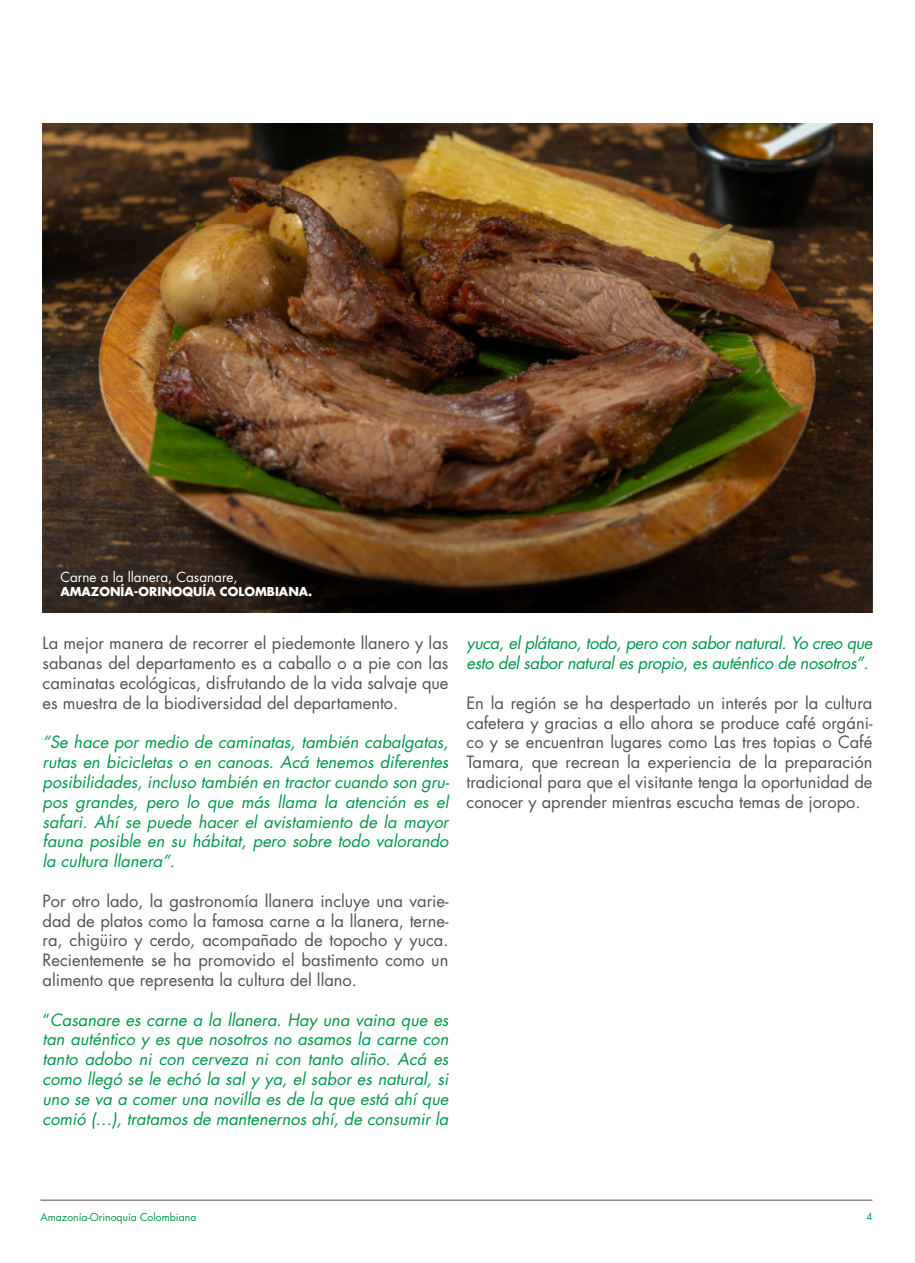
<style>
.page{position:relative;width:915px;height:1263px;background:#fff}
.page>*{position:absolute;margin:0;border:0;box-sizing:border-box;transform-origin:0 0}
.t1{font:16.5px/19.8px "Futura Std";color:#505353;text-align:justify}
.t2{font:italic 16.5px/19.8px "Futura Std";color:#009748;text-align:justify}
.t3{font:italic 16.5px/19.8px "Futura Std";letter-spacing:-.02em;color:#009748}
.t4{font:13.5px "Futura Std";color:#fff}
.t5{font:700 12px "Futura Std";color:#fff}
.t6{font:10.5px "Futura Std";color:#009748}
.t7{font:9.75px "Futura Std";color:#009748}
.s1{font-style:normal}
</style>
<div class="page">
<hr style="left:40px;top:1200px;width:832px;height:1px;background:#505353">
<img style="left:43px;top:123px;width:829px;height:268px">
<img style="left:43px;top:391px;width:829px;height:221px">
<p class="t4" style="left:60px;top:568px;width:179px">Carne a la llanera, Casanare,</p>
<p class="t5" style="left:60px;top:584px;width:253px">AMAZONÍA-ORINOQUÍA COLOMBIANA.</p>
<p class="t1" style="left:43px;top:633px;width:407px">La mejor manera de recorrer el piedemonte llanero y las sabanas del departamento es a caballo o a pie con las caminatas ecológicas, disfrutando de la vida salvaje que es muestra de la biodiversidad del departamento.</p>
<p class="t2" style="left:43px;top:733px;width:408px">“Se hace por medio de caminatas, también cabalgatas, rutas en bicicletas o en canoas. Acá tenemos diferentes posibilidades, incluso también en tractor cuando son gru&shy;pos grandes, pero lo que más llama la atención es el safari. Ahí se puede hacer el avistamiento de la mayor fauna posible en su hábitat, pero sobre todo valorando la cultura llanera”.</p>
<p class="t1" style="left:43px;top:891px;width:407px">Por otro lado, la gastronomía llanera incluye una varie&shy;dad de platos como la famosa carne a la llanera, terne&shy;ra, chigüiro y cerdo, acompañado de topocho y yuca.<br>Recientemente se ha promovido el bastimento como un alimento que representa la cultura del llano.</p>
<p class="t2" style="left:43px;top:1010px;width:407px"><span class="s1">“</span>Casanare es carne a la llanera. Hay una vaina que es tan auténtico y es que nosotros no asamos la carne con tanto adobo ni con cerveza ni con tanto aliño. Acá es como llegó se le echó la sal y ya, el sabor es natural, si uno se va a comer una novilla es de la que está ahí que comió (…), tratamos de mantenernos ahí, de consumir la</p>
<p class="t3" style="left:466px;top:634px;width:407px">yuca, el plátano, todo, pero con sabor natural. Yo creo que esto del sabor natural es propio, es auténtico de nosotros”.</p>
<p class="t1" style="left:466px;top:693px;width:407px">En la región se ha despertado un interés por la cultura cafetera y gracias a ello ahora se produce café orgáni&shy;co y se encuentran lugares como Las tres topias o Café Tamara, que recrean la experiencia de la preparación tradicional para que el visitante tenga la oportunidad de conocer y aprender mientras escucha temas de joropo.</p>
<p class="t6" style="left:40px;top:1211px;width:157px">Amazonía-Orinoquía Colombiana</p>
<p class="t7" style="left:866px;top:1210px;width:8px">4</p>
</div>
